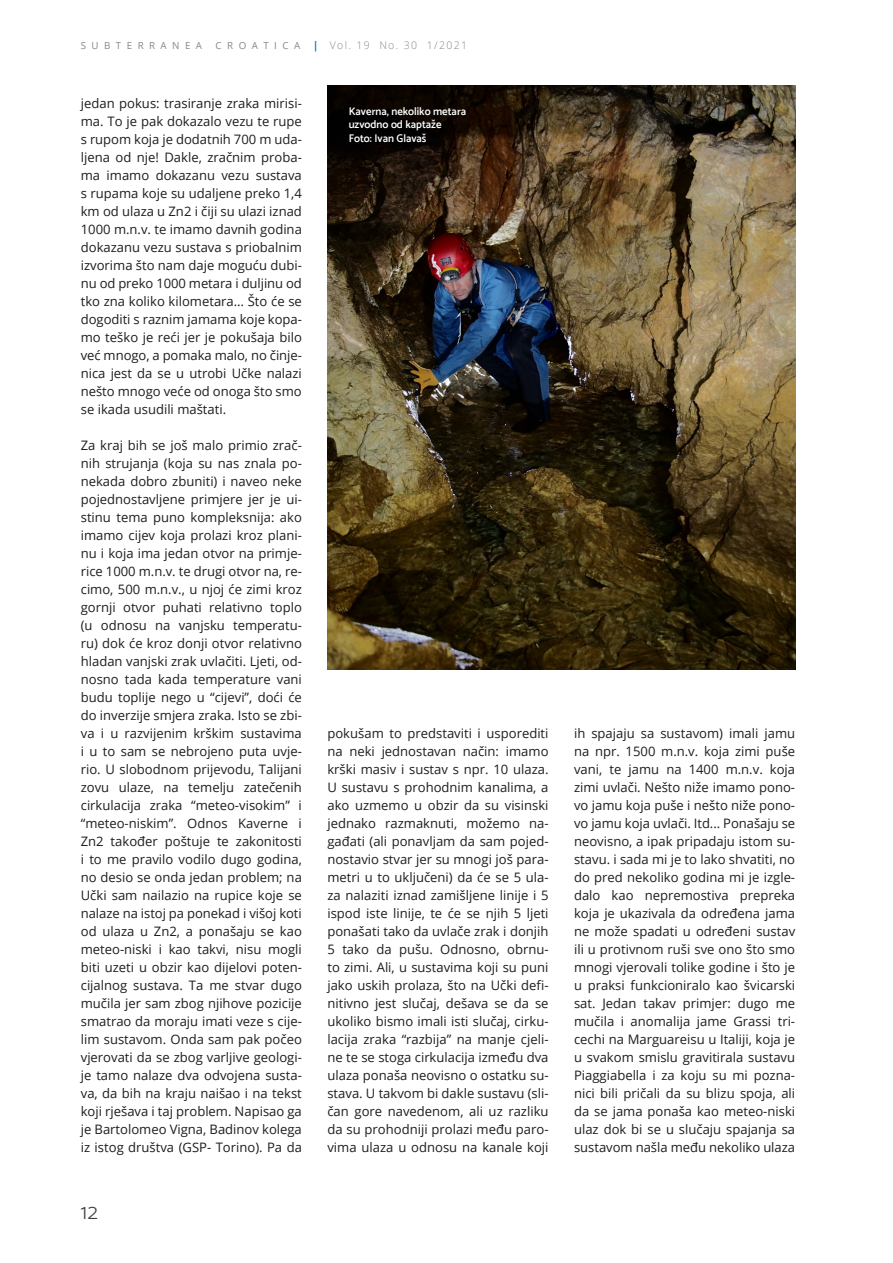
<style>
.page{position:relative;width:893px;height:1263px;background:#fff}
.page>*{position:absolute;margin:0;border:0;box-sizing:border-box;transform-origin:0 0}
.t1{font:300 21px "Catamaran";color:#424241}
.t2{font:13.05px/18px "Open Sans";color:#1d1d1b;text-align:justify}
.t3{font:600 11.1px/13.4px "Catamaran";color:#fff}
.t4{font:300 10.5px "Open Sans";letter-spacing:.13em;color:#878787}
.t5{font:9.75px "Open Sans";letter-spacing:.56em;color:#878787}
.s1{font-weight:400;font-size:9.75px}
.s2{font-weight:700;color:#0086be}
</style>
<div class="page">
<img style="left:327px;top:85px;width:468px;height:585px">
<p class="t5" style="left:81px;top:39px;width:123px">SUBTERRANEA</p>
<p class="t4" style="left:216px;top:38px;width:253px"><span class="s1">C R O A T I C A</span> <span class="s2">|</span> Vol. 19 No. 30 1/2021</p>
<p class="t2" style="left:81px;top:94px;width:223px">jedan pokus: trasiranje zraka mirisi&shy;ma. To je pak dokazalo vezu te rupe s rupom koja je dodatnih 700 m uda&shy;ljena od nje! Dakle, zračnim proba&shy;ma imamo dokazanu vezu sustava s rupama koje su udaljene preko 1,4 km od ulaza u Zn2 i čiji su ulazi iznad 1000 m.n.v. te imamo davnih godina dokazanu vezu sustava s priobalnim izvorima što nam daje moguću dubi&shy;nu od preko 1000 metara i duljinu od tko zna koliko kilometara… Što će se dogoditi s raznim jamama koje kopa&shy;mo teško je reći jer je pokušaja bilo već mnogo, a pomaka malo, no činje&shy;nica jest da se u utrobi Učke nalazi nešto mnogo veće od onoga što smo se ikada usudili maštati.</p>
<p class="t2" style="left:81px;top:436px;width:223px">Za kraj bih se još malo primio zrač&shy;nih strujanja (koja su nas znala po&shy;nekada dobro zbuniti) i naveo neke pojednostavljene primjere jer je ui&shy;stinu tema puno kompleksnija: ako imamo cijev koja prolazi kroz plani&shy;nu i koja ima jedan otvor na primje&shy;rice 1000 m.n.v. te drugi otvor na, re&shy;cimo, 500 m.n.v., u njoj će zimi kroz gornji otvor puhati relativno toplo (u odnosu na vanjsku temperatu&shy;ru) dok će kroz donji otvor relativno hladan vanjski zrak uvlačiti. Ljeti, od&shy;nosno tada kada temperature vani budu toplije nego u “cijevi”, doći će do inverzije smjera zraka. Isto se zbi&shy;va i u razvijenim krškim sustavima i u to sam se nebrojeno puta uvje&shy;rio. U slobodnom prijevodu, Talijani zovu ulaze, na temelju zatečenih cirkulacija zraka “meteo-visokim” i “meteo-niskim”. Odnos Kaverne i Zn2 također poštuje te zakonitosti i to me pravilo vodilo dugo godina, no desio se onda jedan problem; na Učki sam nailazio na rupice koje se nalaze na istoj pa ponekad i višoj koti od ulaza u Zn2, a ponašaju se kao meteo-niski i kao takvi, nisu mogli biti uzeti u obzir kao dijelovi poten&shy;cijalnog sustava. Ta me stvar dugo mučila jer sam zbog njihove pozicije smatrao da moraju imati veze s cije&shy;lim sustavom. Onda sam pak počeo vjerovati da se zbog varljive geologi&shy;je tamo nalaze dva odvojena susta&shy;va, da bih na kraju naišao i na tekst koji rješava i taj problem. Napisao ga je Bartolomeo Vigna, Badinov kolega iz istog društva (GSP- Torino). Pa da</p>
<h1 class="t1" style="left:81px;top:1200px;width:18px">12</h1>
<p class="t3" style="left:349px;top:104px;width:119px">Kaverna, nekoliko metara uzvodno od kaptaže<br>Foto: Ivan Glavaš</p>
<p class="t2" style="left:327px;top:724px;width:223px">pokušam to predstaviti i usporediti na neki jednostavan način: imamo krški masiv i sustav s npr. 10 ulaza.<br>U sustavu s prohodnim kanalima, a ako uzmemo u obzir da su visinski jednako razmaknuti, možemo na&shy;gađati (ali ponavljam da sam pojed&shy;nostavio stvar jer su mnogi još para&shy;metri u to uključeni) da će se 5 ula&shy;za nalaziti iznad zamišljene linije i 5 ispod iste linije, te će se njih 5 ljeti ponašati tako da uvlače zrak i donjih 5 tako da pušu. Odnosno, obrnu&shy;to zimi. Ali, u sustavima koji su puni jako uskih prolaza, što na Učki defi&shy;nitivno jest slučaj, dešava se da se ukoliko bismo imali isti slučaj, cirku&shy;lacija zraka “razbija” na manje cjeli&shy;ne te se stoga cirkulacija između dva ulaza ponaša neovisno o ostatku su&shy;stava. U takvom bi dakle sustavu (sli&shy;čan gore navedenom, ali uz razliku da su prohodniji prolazi među paro&shy;vima ulaza u odnosu na kanale koji</p>
<p class="t2" style="left:574px;top:724px;width:223px">ih spajaju sa sustavom) imali jamu na npr. 1500 m.n.v. koja zimi puše vani, te jamu na 1400 m.n.v. koja zimi uvlači. Nešto niže imamo pono&shy;vo jamu koja puše i nešto niže pono&shy;vo jamu koja uvlači. Itd... Ponašaju se neovisno, a ipak pripadaju istom su&shy;stavu. i sada mi je to lako shvatiti, no do pred nekoliko godina mi je izgle&shy;dalo kao nepremostiva prepreka koja je ukazivala da određena jama ne može spadati u određeni sustav ili u protivnom ruši sve ono što smo mnogi vjerovali tolike godine i što je u praksi funkcioniralo kao švicarski sat. Jedan takav primjer: dugo me mučila i anomalija jame Grassi tri&shy;cechi na Marguareisu u Italiji, koja je u svakom smislu gravitirala sustavu Piaggiabella i za koju su mi pozna&shy;nici bili pričali da su blizu spoja, ali da se jama ponaša kao meteo-niski ulaz dok bi se u slučaju spajanja sa sustavom našla među nekoliko ulaza</p>
</div>
